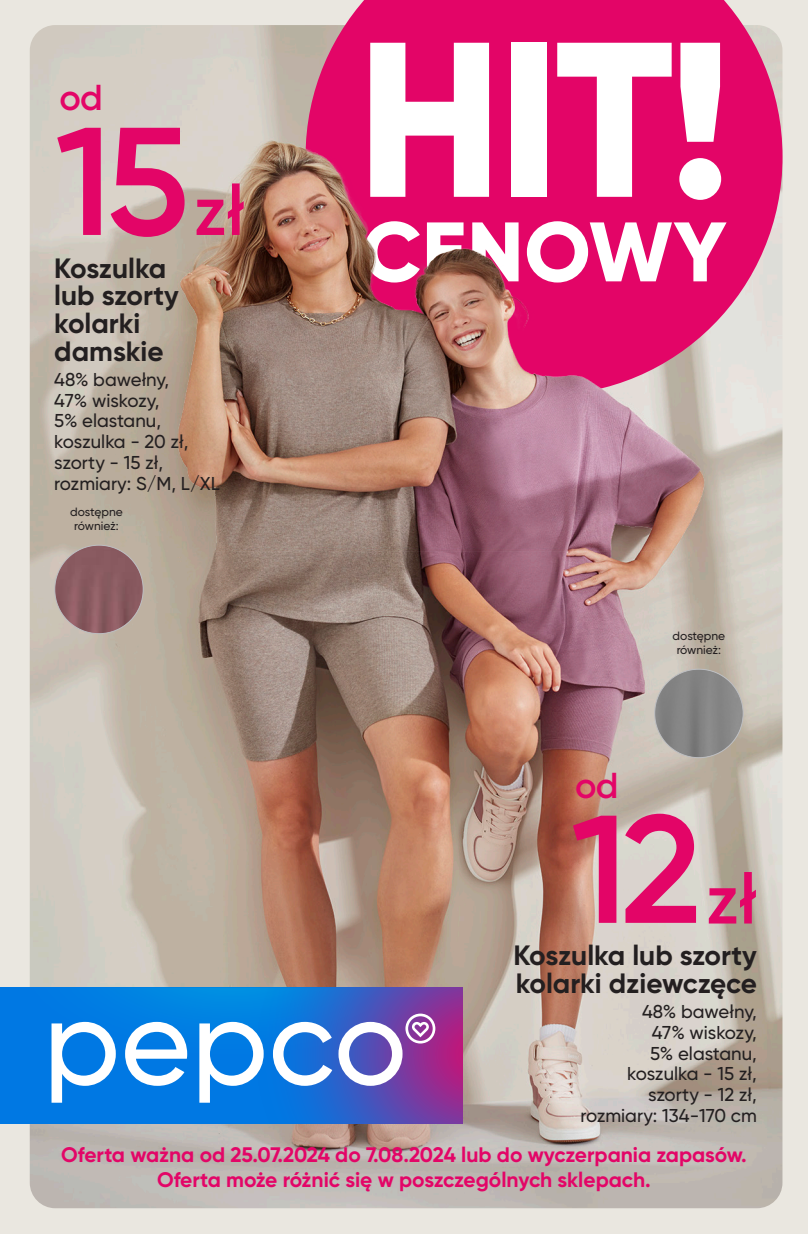
<style>
.page{position:relative;width:808px;height:1234px;background:#fff}
.page>*{position:absolute;margin:0;border:0;box-sizing:border-box;transform-origin:0 0}
.t1{font:800 220.05px "Gilroy";color:#fff}
.PEPCO_price{font:600 153px "Gilroy";color:#e30567}
.t2{font:800 84.15px "Gilroy";letter-spacing:.01em;color:#fff}
.t3{font:600 70.5px "Gilroy";color:#e30567}
.PEPCO_price_min{font:600 36px "Gilroy";color:#e30567}
.PEPCO_name{font:700 27.9px/27.9px "Gilroy";color:#231f20}
.t4{font:700 21px "Gilroy";color:#e30567}
.PEPCO_descr{font:500 18.6px/20.9px "Gilroy";color:#231f20}
.PEPCO_descr-2{font:500 12px/13.5px "Gilroy";color:#231f20;text-align:center}
</style>
<div class="page">
<div style="left:0;top:1px;width:808px;height:1232px;background:#eae7e0"></div>
<img style="left:30px;top:552px;width:752px;height:655px">
<div style="left:0;top:987px;width:52px;height:121px;background:#0078e3"></div>
<svg style="left:52px;top:987px;width:411px;height:136px;background:#4c81d6"></svg>
<svg style="left:306px;top:0;width:476px;height:25px;fill:#e30567"></svg>
<img style="left:30px;top:25px;width:752px;height:527px">
<img style="left:55px;top:545px;width:88px;height:88px;border-radius:44px">
<img style="left:655px;top:669px;width:88px;height:88px;border-radius:44px">
<p class="PEPCO_price_min" style="left:60px;top:75px;width:45px">od</p>
<p class="PEPCO_price" style="left:55px;top:86px;width:136px">15</p>
<p class="t3" style="left:193px;top:166px;width:53px">zł</p>
<p class="PEPCO_name" style="left:54px;top:253px;width:126px">Koszulka lub szorty kolarki damskie</p>
<p class="PEPCO_descr" style="left:54px;top:368px;width:136px">48% bawełny,<br>47% wiskozy,<br>5% elastanu, koszulka - 20 zł,</p>
<p class="PEPCO_descr" style="left:54px;top:452px;width:167px">szorty - 15 zł, rozmiary: S/M, L/XL</p>
<p class="PEPCO_descr-2" style="left:70px;top:505px;width:54px">dostępne również:</p>
<p class="t1" style="left:357px;top:-19px;width:375px">HIT!</p>
<p class="t2" style="left:361px;top:199px;width:367px">CENOWY</p>
<p class="PEPCO_descr-2" style="left:673px;top:629px;width:54px">dostępne również:</p>
<p class="PEPCO_price_min" style="left:575px;top:763px;width:45px">od</p>
<p class="PEPCO_price" style="left:571px;top:774px;width:132px">12</p>
<p class="t3" style="left:706px;top:854px;width:53px">zł</p>
<p class="PEPCO_name" style="left:513px;top:941px;width:245px">Koszulka lub szorty kolarki dziewczęce</p>
<p class="PEPCO_descr" style="left:627px;top:1000px;width:131px;text-align:right">48% bawełny,<br>47% wiskozy,<br>5% elastanu, koszulka - 15 zł,</p>
<p class="PEPCO_descr" style="left:580px;top:1083px;width:178px;text-align:right">szorty - 12 zł, rozmiary: 134-170 cm</p>
<p class="t4" style="left:61px;top:1141px;width:687px">Oferta ważna od 25.07.2024 do 7.08.2024 lub do wyczerpania zapasów.</p>
<p class="t4" style="left:157px;top:1166px;width:495px">Oferta może różnić się w poszczególnych sklepach.</p>
</div>
